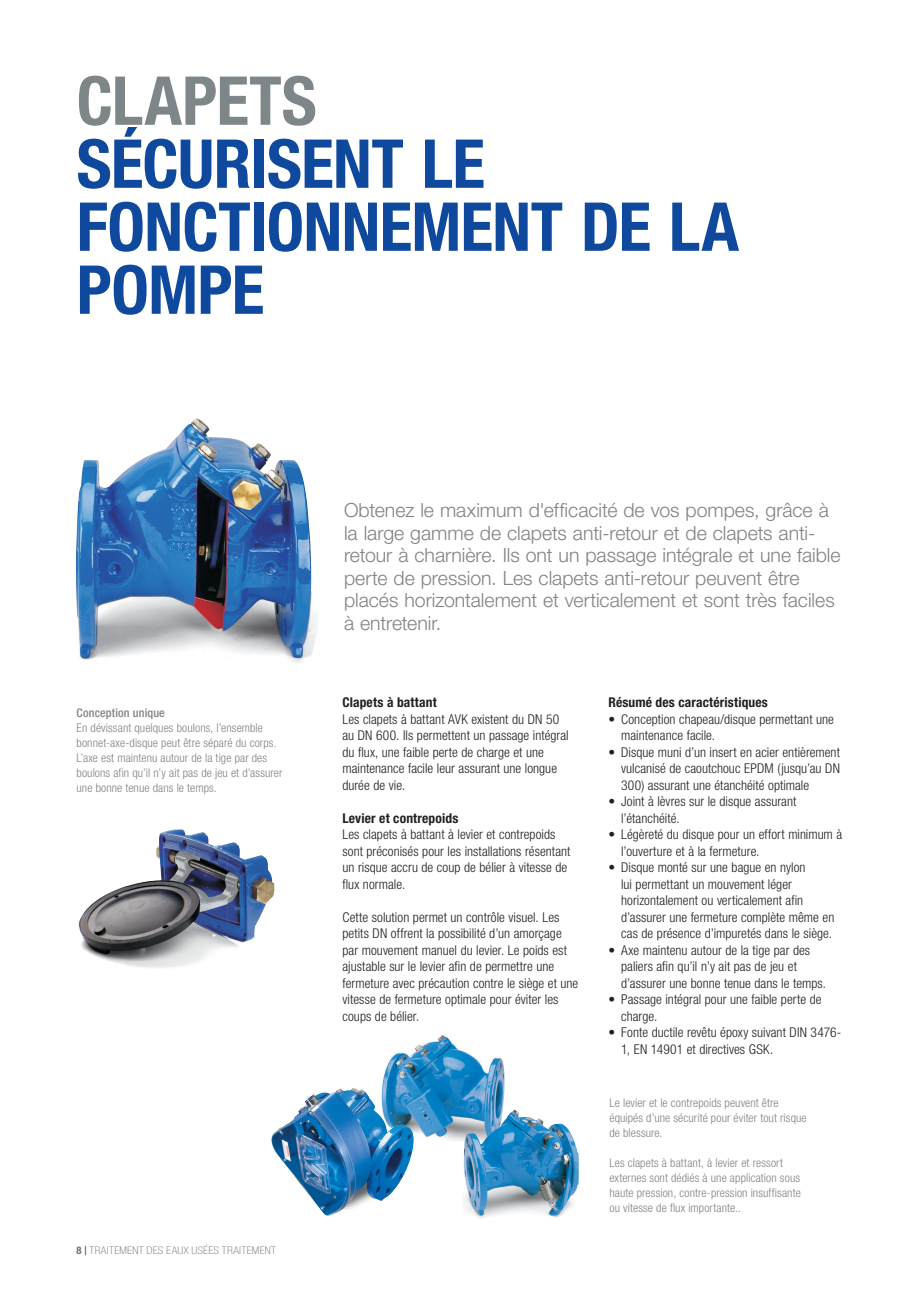
<style>
.page{position:relative;width:919px;height:1289px;background:#fff}
.page>*{position:absolute;margin:0;border:0;box-sizing:border-box;transform-origin:0 0}
.t1{font:700 condensed 67.5px/63px "Helvetica Neue LT Pro";letter-spacing:-.01em;color:#0f499d}
.t2{font:700 condensed 67.5px "Helvetica Neue LT Pro";color:#7f868a}
.t3{font:300 19.5px/22.5px "Helvetica Neue LT Pro";color:#808285}
.t4{font:300 condensed 13.5px/16.5px "Helvetica Neue LT Pro";letter-spacing:.005em;color:#231f20}
.t5{font:700 condensed 13.5px "Helvetica Neue LT Pro";letter-spacing:.01em;color:#231f20}
.t6{font:300 condensed 12px/15px "Helvetica Neue LT Pro";letter-spacing:.01em;color:#808285}
.t7{font:500 condensed 12px "Helvetica Neue LT Pro";letter-spacing:.01em;color:#808285}
.t8{font:100 condensed 10.5px "Helvetica Neue LT Pro";letter-spacing:.025em;color:#6c6d70;scale:1.1 1}
.s1{font-weight:700}
.s2{font-family:"Times New Roman";font-weight:700;font-stretch:normal;color:#231f20}
</style>
<div class="page">
<img style="left:127px;top:829px;width:101px;height:139px">
<img style="left:228px;top:842px;width:47px;height:105px">
<img style="left:78px;top:886px;width:49px;height:79px">
<img style="left:76px;top:418px;width:241px;height:245px">
<img style="left:380px;top:1035px;width:125px;height:110px">
<img style="left:461px;top:1109px;width:117px;height:109px">
<img style="left:271px;top:1088px;width:79px;height:127px">
<h1 class="t2" style="left:77px;top:60px;width:241px">CLAPETS</h1>
<h1 class="t1" style="left:77px;top:131px;width:664px">SÉCURISENT LE<br>FONCTIONNEMENT DE LA<br>POMPE</h1>
<p class="t7" style="left:77px;top:705px;width:90px">Conception unique</p>
<p class="t6" style="left:77px;top:720px;width:207px">En dévissant quelques boulons, l’ensemble bonnet-axe-disque peut être séparé du corps.<br>L’axe est maintenu autour de la tige par des boulons afin qu’il n’y ait pas de jeu et d’assurer une bonne tenue dans le temps.</p>
<p class="t8" style="left:77px;top:1244px;width:183px"><span class="s1">8</span> <span class="s2">|</span> TRAITEMENT DES EAUX USÉES TRAITEMENT</p>
<p class="t3" style="left:344px;top:498px;width:498px">Obtenez le maximum d'efficacité de vos pompes, grâce à la large gamme de clapets anti-retour et de clapets anti&shy;retour à charnière. Ils ont un passage intégrale et une faible perte de pression. Les clapets anti-retour peuvent être placés horizontalement et verticalement et sont très faciles à entretenir.</p>
<p class="t5" style="left:342px;top:694px;width:96px">Clapets à battant</p>
<p class="t4" style="left:342px;top:710px;width:228px">Les clapets à battant AVK existent du DN 50 au DN 600. Ils permettent un passage intégral du flux, une faible perte de charge et une maintenance facile leur assurant une longue durée de vie.</p>
<p class="t5" style="left:342px;top:809px;width:117px">Levier et contrepoids</p>
<p class="t4" style="left:342px;top:826px;width:229px">Les clapets à battant à levier et contrepoids sont préconisés pour les installations résentant un risque accru de coup de bélier à vitesse de flux normale.</p>
<p class="t4" style="left:342px;top:908px;width:237px">Cette solution permet un contrôle visuel. Les petits DN offrent la possibilité d’un amorçage par mouvement manuel du levier. Le poids est ajustable sur le levier afin de permettre une fermeture avec précaution contre le siège et une vitesse de fermeture optimale pour éviter les coups de bélier.</p>
<p class="t5" style="left:608px;top:694px;width:161px">Résumé des caractéristiques</p>
<p class="t4" style="left:621px;top:710px;width:214px;text-indent:-13px">• Conception chapeau/disque permettant une maintenance facile.</p>
<p class="t4" style="left:621px;top:743px;width:220px;text-align:justify;text-indent:-13px">• Disque muni d’un insert en acier entièrement vulcanisé de caoutchouc EPDM (jusqu’au DN 300) assurant une étanchéité optimale</p>
<p class="t4" style="left:621px;top:793px;width:177px;text-indent:-13px">• Joint à lèvres sur le disque assurant l’étanchéité.</p>
<p class="t4" style="left:621px;top:826px;width:222px;text-indent:-13px">• Légèreté du disque pour un effort minimum à l’ouverture et à la fermeture.</p>
<p class="t4" style="left:621px;top:859px;width:215px;text-indent:-13px">• Disque monté sur une bague en nylon<br>lui permettant un mouvement léger horizontalement ou verticalement afin d’assurer une fermeture complète même en cas de présence d’impuretés dans le siège.</p>
<p class="t4" style="left:621px;top:941px;width:206px;text-indent:-13px">• Axe maintenu autour de la tige par des paliers afin qu’il n’y ait pas de jeu et d’assurer une bonne tenue dans le temps.</p>
<p class="t4" style="left:621px;top:991px;width:202px;text-indent:-13px">• Passage intégral pour une faible perte de charge.</p>
<p class="t4" style="left:621px;top:1024px;width:222px;text-indent:-13px">• Fonte ductile revêtu époxy suivant DIN 3476-<br>1, EN 14901 et directives GSK.</p>
<p class="t6" style="left:609px;top:1095px;width:199px">Le levier et le contrepoids peuvent être équipés d’une sécurité pour éviter tout risque de blessure.</p>
<p class="t6" style="left:609px;top:1155px;width:193px">Les clapets à battant, à levier et ressort externes sont dédiés à une application sous haute pression, contre-pression insuffisante ou vitesse de flux importante..</p>
</div>
